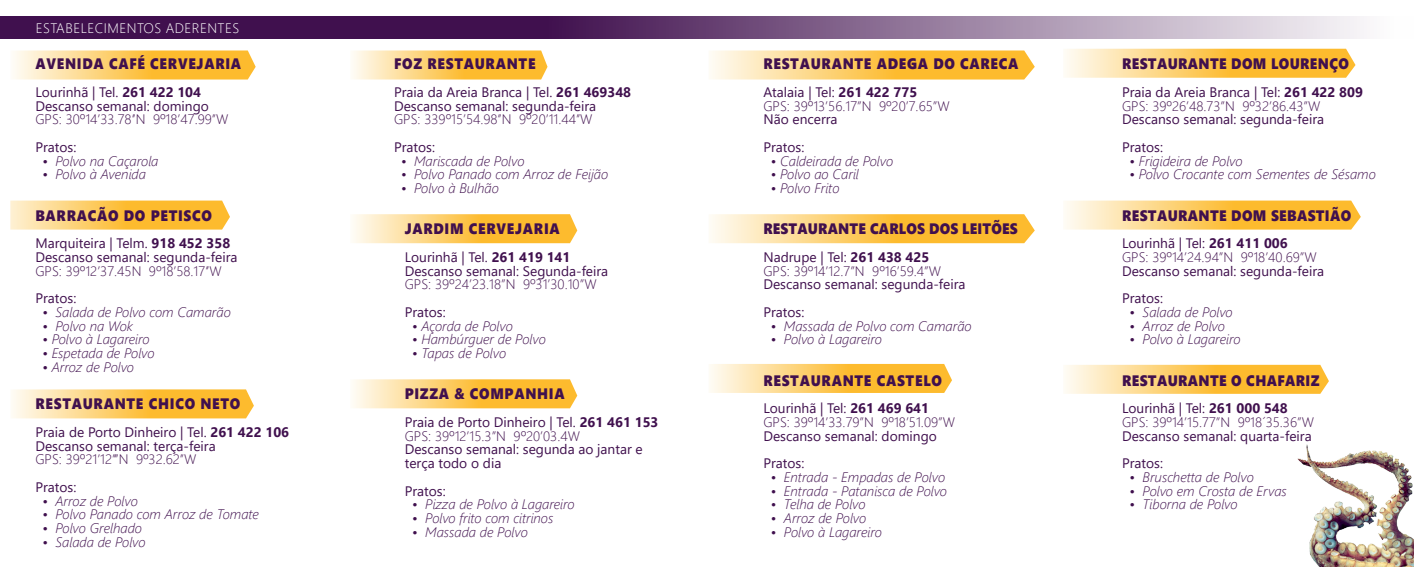
<style>
.page{position:relative;width:1414px;height:567px;background:#fff}
.page>*{position:absolute;margin:0;border:0;box-sizing:border-box;transform-origin:0 0}
.t1{font:15.12px "Segoe UI Black";letter-spacing:.05em;color:#40104e;scale:.91 1}
.t2{font:15.12px "Segoe UI Black";letter-spacing:.025em;color:#40104e;scale:.91 1}
.t3{font:15.12px "Segoe UI Black";letter-spacing:.01em;color:#40104e;scale:.91 1}
.t4{font:italic 300 13.75px "Segoe UI";color:#40104e}
.t5{font:13.75px/13.8px "Segoe UI";color:#40104e}
.t6{font:300 13.75px/13.8px "Segoe UI";color:#40104e}
.t7{font:300 13.75px "Segoe UI";letter-spacing:.035em;color:#fff}
.s1{font-weight:700}
.s2{font-weight:400}
</style>
<div class="page">
<svg style="left:0;top:16px;width:1364px;height:23px;background:#765480"></svg>
<svg style="left:1065px;top:365px;width:264px;height:29px;background:#fdcf6d"></svg>
<svg style="left:1065px;top:201px;width:296px;height:29px;background:#fdcf6c"></svg>
<svg style="left:1065px;top:49px;width:290px;height:29px;background:#fdce6b"></svg>
<svg style="left:710px;top:364px;width:242px;height:29px;background:#fdce6a"></svg>
<svg style="left:711px;top:214px;width:324px;height:29px;background:#fdce6b"></svg>
<svg style="left:711px;top:50px;width:324px;height:30px;background:#fdcf6e"></svg>
<svg style="left:353px;top:379px;width:224px;height:29px;background:#fdce6b"></svg>
<svg style="left:353px;top:214px;width:224px;height:29px;background:#fdce6b"></svg>
<svg style="left:353px;top:50px;width:194px;height:30px;background:#fdcf6e"></svg>
<svg style="left:12px;top:389px;width:242px;height:29px;background:#fdcf6c"></svg>
<svg style="left:10px;top:201px;width:220px;height:29px;background:#fdcb60"></svg>
<svg style="left:14px;top:50px;width:242px;height:30px;background:#fdd06f"></svg>
<img style="left:1266px;top:386px;width:148px;height:181px">
<p class="t7" style="left:36px;top:17px;width:205px">ESTABELECIMENTOS ADERENTES</p>
<p class="t1" style="left:35px;top:53px;width:228px">AVENIDA CAFÉ CERVEJARIA</p>
<p class="t5" style="left:35px;top:85px;width:175px">Lourinhã | Tel. <span class="s1">261 422 104<br></span>Descanso semanal: domingo</p>
<p class="t6" style="left:35px;top:112px;width:194px">GPS: 30º14’33.78’’N 9º18’47.99’’W</p>
<p class="t5" style="left:35px;top:140px;width:43px">Pratos:</p>
<p class="t4" style="left:43px;top:150px;width:117px">• Polvo na Caçarola</p>
<p class="t4" style="left:43px;top:163px;width:105px">• Polvo à Avenida</p>
<p class="t1" style="left:35px;top:204px;width:196px">BARRACÃO DO PETISCO</p>
<p class="t5" style="left:35px;top:236px;width:204px">Marquiteira | Telm. <span class="s1">918 452 358<br></span>Descanso semanal: segunda-feira</p>
<p class="t6" style="left:35px;top:263px;width:188px">GPS: 39º12’37.45N 9º18’58.17’’W</p>
<p class="t5" style="left:35px;top:291px;width:43px">Pratos:</p>
<p class="t4" style="left:43px;top:301px;width:190px">• Salada de Polvo com Camarão</p>
<p class="t4" style="left:43px;top:315px;width:92px">• Polvo na Wok</p>
<p class="t4" style="left:43px;top:328px;width:109px">• Polvo à Lagareiro</p>
<p class="t4" style="left:43px;top:342px;width:114px">• Espetada de Polvo</p>
<p class="t4" style="left:43px;top:356px;width:93px">• Arroz de Polvo</p>
<p class="t1" style="left:35px;top:393px;width:227px">RESTAURANTE CHICO NETO</p>
<p class="t5" style="left:35px;top:425px;width:255px">Praia de Porto Dinheiro | Tel. <span class="s1">261 422 106<br></span>Descanso semanal: terça-feira</p>
<p class="t6" style="left:35px;top:452px;width:162px">GPS: 39º21’12’’’’N 9º32.62’’W</p>
<p class="t5" style="left:35px;top:480px;width:43px">Pratos:</p>
<p class="t4" style="left:43px;top:490px;width:97px">• Arroz de Polvo</p>
<p class="t4" style="left:43px;top:503px;width:218px">• Polvo Panado com Arroz de Tomate</p>
<p class="t4" style="left:43px;top:517px;width:101px">• Polvo Grelhado</p>
<p class="t4" style="left:43px;top:531px;width:105px">• Salada de Polvo</p>
<p class="t1" style="left:394px;top:53px;width:157px">FOZ RESTAURANTE</p>
<p class="t5" style="left:394px;top:85px;width:239px">Praia da Areia Branca | Tel. <span class="s1">261 469348<br></span>Descanso semanal: segunda-feira</p>
<p class="t6" style="left:394px;top:112px;width:200px">GPS: 339º15’54.98’’N 9º20’11.44’’W</p>
<p class="t5" style="left:394px;top:140px;width:43px">Pratos:</p>
<p class="t4" style="left:401px;top:150px;width:125px">• Mariscada de Polvo</p>
<p class="t4" style="left:401px;top:163px;width:209px">• Polvo Panado com Arroz de Feijão</p>
<p class="t4" style="left:401px;top:177px;width:99px">• Polvo à Bulhão</p>
<p class="t1" style="left:405px;top:218px;width:172px">JARDIM CERVEJARIA</p>
<p class="t5" style="left:405px;top:250px;width:205px">Lourinhã | Tel. <span class="s1">261 419 141<br></span>Descanso semanal: Segunda-feira</p>
<p class="t6" style="left:405px;top:277px;width:193px">GPS: 39º24’23.18”N 9º31’30.10”W</p>
<p class="t5" style="left:405px;top:305px;width:43px">Pratos:</p>
<p class="t4" style="left:412px;top:315px;width:102px">• Açorda de Polvo</p>
<p class="t4" style="left:412px;top:328px;width:135px">• Hambúrguer de Polvo</p>
<p class="t4" style="left:412px;top:342px;width:95px">• Tapas de Polvo</p>
<p class="t1" style="left:405px;top:383px;width:177px">PIZZA &amp; COMPANHIA</p>
<p class="t6" style="left:405px;top:414px;width:255px"><span class="s2">Praia de Porto Dinheiro | Tel.</span> <span class="s1">261 461 153<br></span>GPS: 39º12’15.3”N 9º20’03.4W</p>
<p class="t5" style="left:405px;top:442px;width:240px">Descanso semanal: segunda ao jantar e terça todo o dia</p>
<p class="t5" style="left:405px;top:484px;width:43px">Pratos:</p>
<p class="t4" style="left:412px;top:493px;width:164px">• Pizza de Polvo à Lagareiro</p>
<p class="t4" style="left:412px;top:507px;width:143px">• Polvo frito com citrinos</p>
<p class="t4" style="left:412px;top:521px;width:117px">• Massada de Polvo</p>
<p class="t1" style="left:763px;top:53px;width:282px">RESTAURANTE ADEGA DO CARECA</p>
<p class="t6" style="left:763px;top:84px;width:188px"><span class="s2">Atalaia | Tel:</span> <span class="s1">261 422 775<br></span>GPS: 39º13’56.17”N 9º20’7.65”W</p>
<p class="t5" style="left:763px;top:105px;width:76px;line-height:27.5px">Não encerra<br>Pratos:</p>
<p class="t4" style="left:771px;top:150px;width:124px">• Caldeirada de Polvo</p>
<p class="t4" style="left:771px;top:163px;width:89px">• Polvo ao Caril</p>
<p class="t4" style="left:771px;top:177px;width:70px">• Polvo Frito</p>
<p class="t3" style="left:763px;top:218px;width:281px">RESTAURANTE CARLOS DOS LEITÕES</p>
<p class="t6" style="left:763px;top:249px;width:179px"><span class="s2">Nadrupe | Tel:</span> <span class="s1">261 438 425<br></span>GPS: 39º14’12.7”N 9º16’59.4”W</p>
<p class="t5" style="left:763px;top:270px;width:204px;line-height:27.5px">Descanso semanal: segunda-feira<br>Pratos:</p>
<p class="t4" style="left:771px;top:315px;width:202px">• Massada de Polvo com Camarão</p>
<p class="t4" style="left:771px;top:328px;width:112px">• Polvo à Lagareiro</p>
<p class="t1" style="left:763px;top:369px;width:198px">RESTAURANTE CASTELO</p>
<p class="t6" style="left:763px;top:401px;width:193px"><span class="s2">Lourinhã | Tel:</span> <span class="s1">261 469 641<br></span>GPS: 39º14’33.79”N 9º18’51.09”W</p>
<p class="t5" style="left:763px;top:422px;width:175px;line-height:27.5px">Descanso semanal: domingo<br>Pratos:</p>
<p class="t4" style="left:771px;top:466px;width:176px">• Entrada - Empadas de Polvo</p>
<p class="t4" style="left:771px;top:480px;width:178px">• Entrada - Patanisca de Polvo</p>
<p class="t4" style="left:771px;top:493px;width:96px">• Telha de Polvo</p>
<p class="t4" style="left:771px;top:507px;width:97px">• Arroz de Polvo</p>
<p class="t4" style="left:771px;top:521px;width:112px">• Polvo à Lagareiro</p>
<p class="t2" style="left:1122px;top:53px;width:251px">RESTAURANTE DOM LOURENÇO</p>
<p class="t6" style="left:1122px;top:84px;width:242px"><span class="s2">Praia da Areia Branca | Tel:</span> <span class="s1">261 422 809<br></span>GPS: 39º26’48.73”N 9º32’86.43”W</p>
<p class="t5" style="left:1122px;top:105px;width:204px;line-height:27.5px">Descanso semanal: segunda-feira<br>Pratos:</p>
<p class="t4" style="left:1129px;top:150px;width:115px">• Frigideira de Polvo</p>
<p class="t4" style="left:1129px;top:163px;width:248px">• Polvo Crocante com Sementes de Sésamo</p>
<p class="t2" style="left:1122px;top:204px;width:253px">RESTAURANTE DOM SEBASTIÃO</p>
<p class="t6" style="left:1122px;top:236px;width:196px"><span class="s2">Lourinhã | Tel:</span> <span class="s1">261 411 006<br></span>GPS: 39º14’24.94”N 9º18’40.69”W</p>
<p class="t5" style="left:1122px;top:257px;width:204px;line-height:27.5px">Descanso semanal: segunda-feira<br>Pratos:</p>
<p class="t4" style="left:1129px;top:301px;width:105px">• Salada de Polvo</p>
<p class="t4" style="left:1129px;top:315px;width:97px">• Arroz de Polvo</p>
<p class="t4" style="left:1129px;top:328px;width:112px">• Polvo à Lagareiro</p>
<p class="t2" style="left:1122px;top:369px;width:218px">RESTAURANTE O CHAFARIZ</p>
<p class="t6" style="left:1122px;top:401px;width:193px"><span class="s2">Lourinhã | Tel:</span> <span class="s1">261 000 548<br></span>GPS: 39º14’15.77”N 9º18´35.36”W</p>
<p class="t5" style="left:1122px;top:422px;width:191px;line-height:27.5px">Descanso semanal: quarta-feira<br>Pratos:</p>
<p class="t4" style="left:1129px;top:466px;width:126px">• Bruschetta de Polvo</p>
<p class="t4" style="left:1129px;top:480px;width:159px">• Polvo em Crosta de Ervas</p>
<p class="t4" style="left:1129px;top:493px;width:110px">• Tiborna de Polvo</p>
</div>
